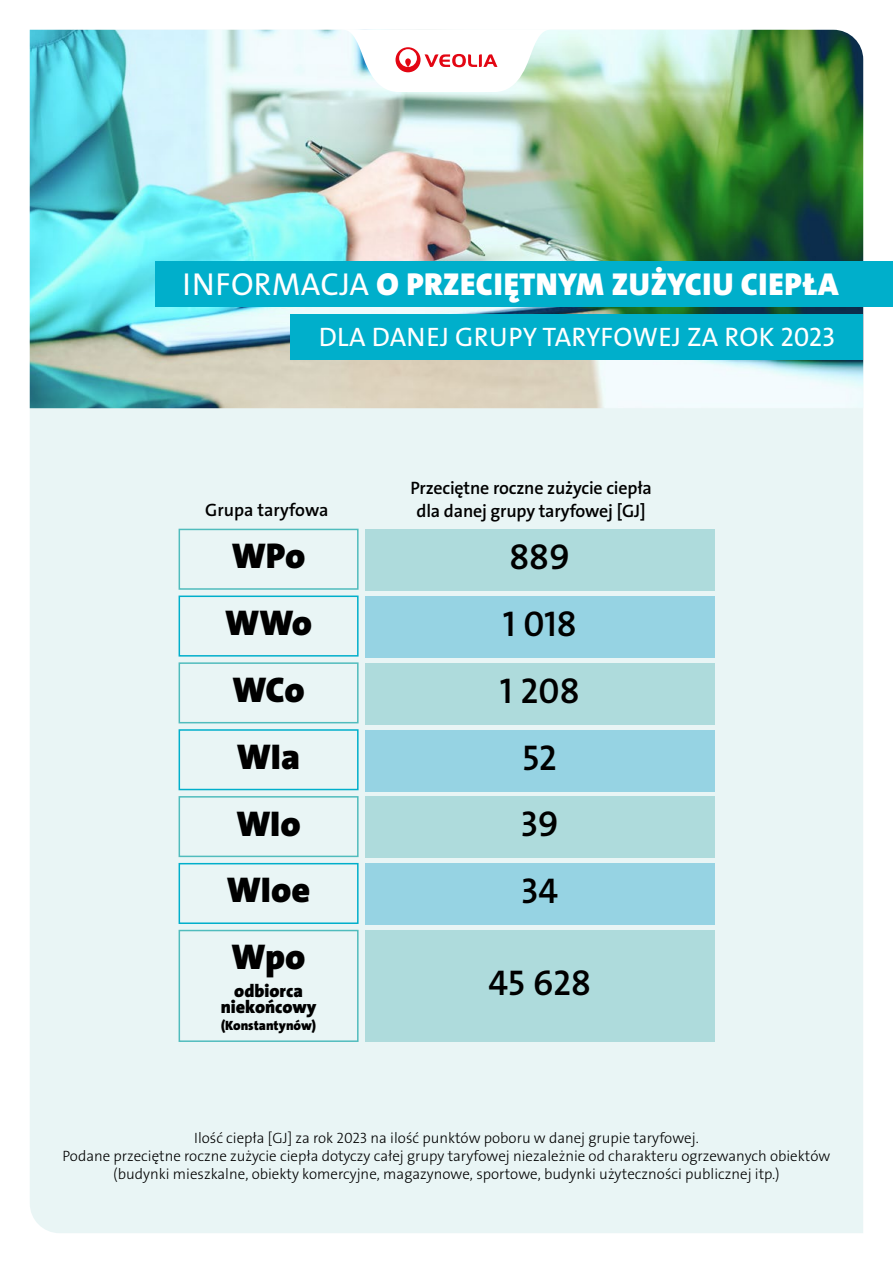
<style>
.page{position:relative;width:893px;height:1263px;background:#fff}
.page>*{position:absolute;margin:0;border:0;box-sizing:border-box;transform-origin:0 0}
.t1{font:900 36px "The Sans Veolia W9";letter-spacing:-.005em;color:#000}
.t2{font:600 36px "The Sans Veolia W6";color:#000}
.t3{font:900 31.95px "The Sans Veolia W9";letter-spacing:.015em;color:#fff}
.t4{font:26.85px "The Sans Veolia W5 Plain";letter-spacing:.005em;color:#fff}
.t5{font:600 18px/22.5px "The Sans Veolia W6";letter-spacing:-.01em;color:#000;text-align:center}
.t6{font:900 18px "The Sans Veolia W9";color:#000}
.t7{font:300 15px/18px "The Sans Veolia W3";color:#000;text-align:center}
.t8{font:900 13.5px "The Sans Veolia W9";color:#000}
.s1{font-family:"The Sans Veolia W5 Plain";font-weight:400}
</style>
<div class="page">
<div style="left:30px;top:408px;width:833px;height:825px;background:#e9f5f5"></div>
<img style="left:30px;top:30px;width:833px;height:378px">
<svg style="left:340px;top:29px;width:213px;height:63px"></svg>
<div style="left:179px;top:529px;width:180px;height:61px;border:2px solid #50bcbd"></div>
<div style="left:365px;top:529px;width:349px;height:61px;background:#aedbdc"></div>
<div style="left:179px;top:662px;width:180px;height:61px;border:2px solid #50bcbd"></div>
<div style="left:365px;top:663px;width:349px;height:61px;background:#aedbdc"></div>
<div style="left:179px;top:796px;width:180px;height:61px;border:2px solid #50bcbd"></div>
<div style="left:365px;top:797px;width:349px;height:61px;background:#aedbdc"></div>
<div style="left:179px;top:595px;width:180px;height:62px;border:2px solid #00afcb"></div>
<div style="left:365px;top:596px;width:349px;height:61px;background:#96d3e3"></div>
<div style="left:179px;top:729px;width:180px;height:61px;border:2px solid #00afcb"></div>
<div style="left:365px;top:730px;width:349px;height:61px;background:#96d3e3"></div>
<div style="left:179px;top:863px;width:180px;height:61px;border:2px solid #00afcb"></div>
<div style="left:365px;top:864px;width:349px;height:61px;background:#96d3e3"></div>
<div style="left:156px;top:261px;width:737px;height:46px;background:#00afcb"></div>
<div style="left:291px;top:314px;width:572px;height:46px;background:#00afcb"></div>
<div style="left:179px;top:930px;width:180px;height:112px;border:2px solid #50bcbd"></div>
<div style="left:365px;top:930px;width:349px;height:112px;background:#aedbdc"></div>
<h2 class="t3" style="left:183px;top:263px;width:657px"><span class="s1">INFORMACJA</span> O PRZECIĘTNYM ZUŻYCIU CIEPŁA</h2>
<h3 class="t4" style="left:319px;top:320px;width:518px">DLA DANEJ GRUPY TARYFOWEJ ZA ROK 2023</h3>
<p class="t5" style="left:205px;top:499px;width:125px">Grupa taryfowa</p>
<p class="t5" style="left:410px;top:477px;width:243px">Przeciętne roczne zużycie ciepła dla danej grupy taryfowej [GJ]</p>
<h1 class="t1" style="left:232px;top:533px;width:75px">WPo</h1>
<h1 class="t2" style="left:509px;top:533px;width:62px">889</h1>
<h1 class="t1" style="left:225px;top:599px;width:88px">WWo</h1>
<h1 class="t2" style="left:503px;top:600px;width:76px">1 018</h1>
<h1 class="t1" style="left:232px;top:666px;width:74px">WCo</h1>
<h1 class="t2" style="left:500px;top:667px;width:81px">1 208</h1>
<h1 class="t1" style="left:237px;top:733px;width:65px">WIa</h1>
<h1 class="t2" style="left:523px;top:734px;width:36px">52</h1>
<h1 class="t1" style="left:236px;top:800px;width:66px">WIo</h1>
<h1 class="t2" style="left:521px;top:801px;width:39px">39</h1>
<h1 class="t1" style="left:227px;top:867px;width:85px">WIoe</h1>
<h1 class="t2" style="left:521px;top:868px;width:39px">34</h1>
<h1 class="t1" style="left:232px;top:934px;width:75px">Wpo</h1>
<p class="t6" style="left:234px;top:979px;width:70px">odbiorca</p>
<p class="t6" style="left:221px;top:995px;width:97px">niekońcowy</p>
<p class="t8" style="left:221px;top:1016px;width:97px">(Konstantynów)</p>
<h1 class="t2" style="left:488px;top:960px;width:104px">45 628</h1>
<p class="t7" style="left:63px;top:1129px;width:769px">Ilość ciepła [GJ] za rok 2023 na ilość punktów poboru w danej grupie taryfowej.<br>Podane przeciętne roczne zużycie ciepła dotyczy całej grupy taryfowej niezależnie od charakteru ogrzewanych obiektów (budynki mieszkalne, obiekty komercyjne, magazynowe, sportowe, budynki użyteczności publicznej itp.)</p>
</div>
